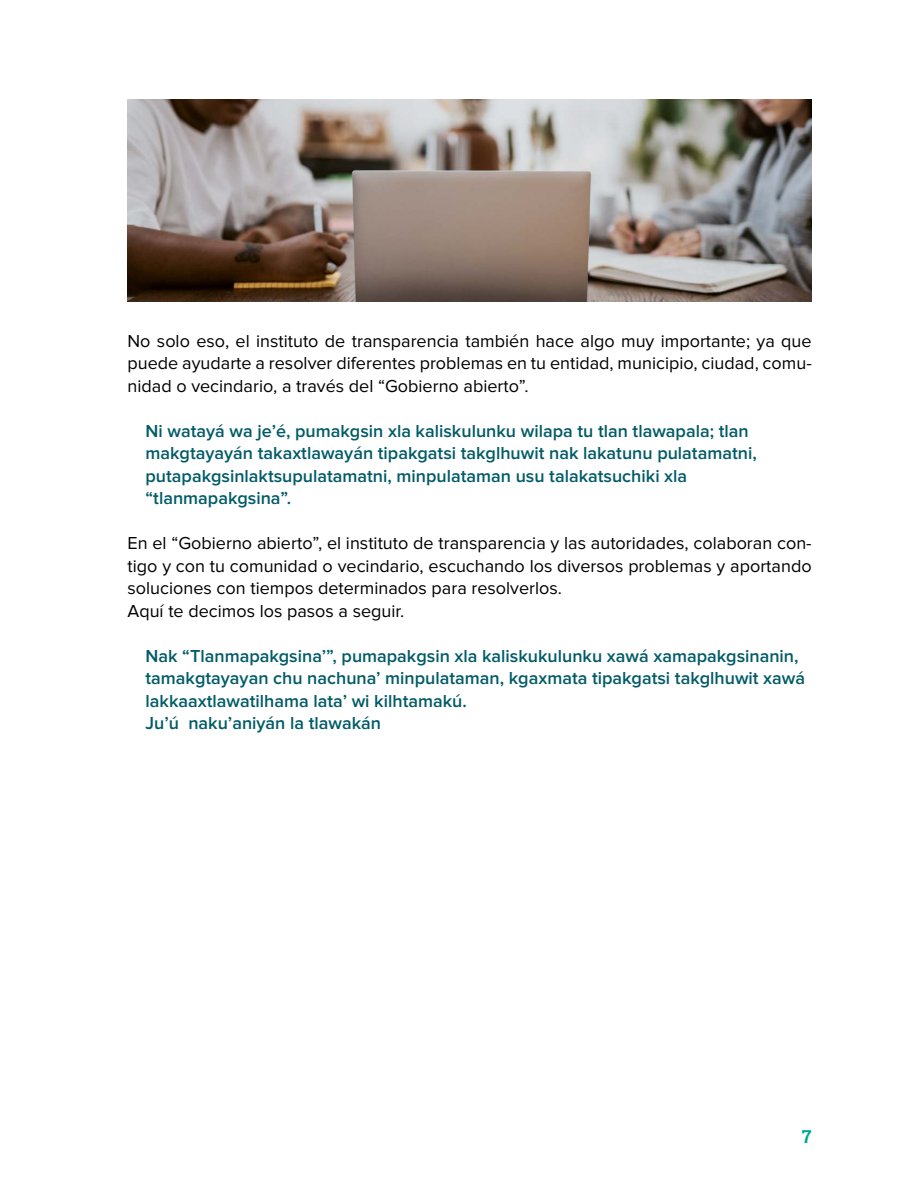
<style>
.page{position:relative;width:918px;height:1188px;background:#fff}
.page>*{position:absolute;margin:0;border:0;box-sizing:border-box;transform-origin:0 0}
.t1{font:18px/22.5px "Proxima Nova";color:#000;text-align:justify}
.t2{font:600 18px/22.5px "Proxima Nova";color:#005b67}
.t3{font:18px "Roboto Slab";color:#00a590}
</style>
<div class="page">
<img style="left:128px;top:99px;width:684px;height:203px">
<p class="t1" style="left:128px;top:330px;width:686px">No solo eso, el instituto de transparencia también hace algo muy importante; ya que puede ayudarte a resolver diferentes problemas en tu entidad, municipio, ciudad, comu&shy;nidad o vecindario, a través del “Gobierno abierto”.</p>
<p class="t2" style="left:146px;top:420px;width:613px">Ni watayá wa je’é, pumakgsin xla kaliskulunku wilapa tu tlan tlawapala; tlan makgtayayán takaxtlawayán tipakgatsi takglhuwit nak lakatunu pulatamatni, putapakgsinlaktsupulatamatni, minpulataman usu talakatsuchiki xla “tlanmapakgsina”.</p>
<p class="t1" style="left:128px;top:533px;width:686px;text-align:left">En el “Gobierno abierto”, el instituto de transparencia y las autoridades, colaboran con&shy;tigo y con tu comunidad o vecindario, escuchando los diversos problemas y aportando soluciones con tiempos determinados para resolverlos.<br>Aquí te decimos los pasos a seguir.</p>
<p class="t2" style="left:146px;top:645px;width:661px">Nak “Tlanmapakgsina’”, pumapakgsin xla kaliskukulunku xawá xamapakgsinanin, tamakgtayayan chu nachuna’ minpulataman, kgaxmata tipakgatsi takglhuwit xawá lakkaaxtlawatilhama lata’ wi kilhtamakú.<br>Ju’ú naku’aniyán la tlawakán</p>
<p class="t3" style="left:802px;top:1124px;width:11px">7</p>
</div>
